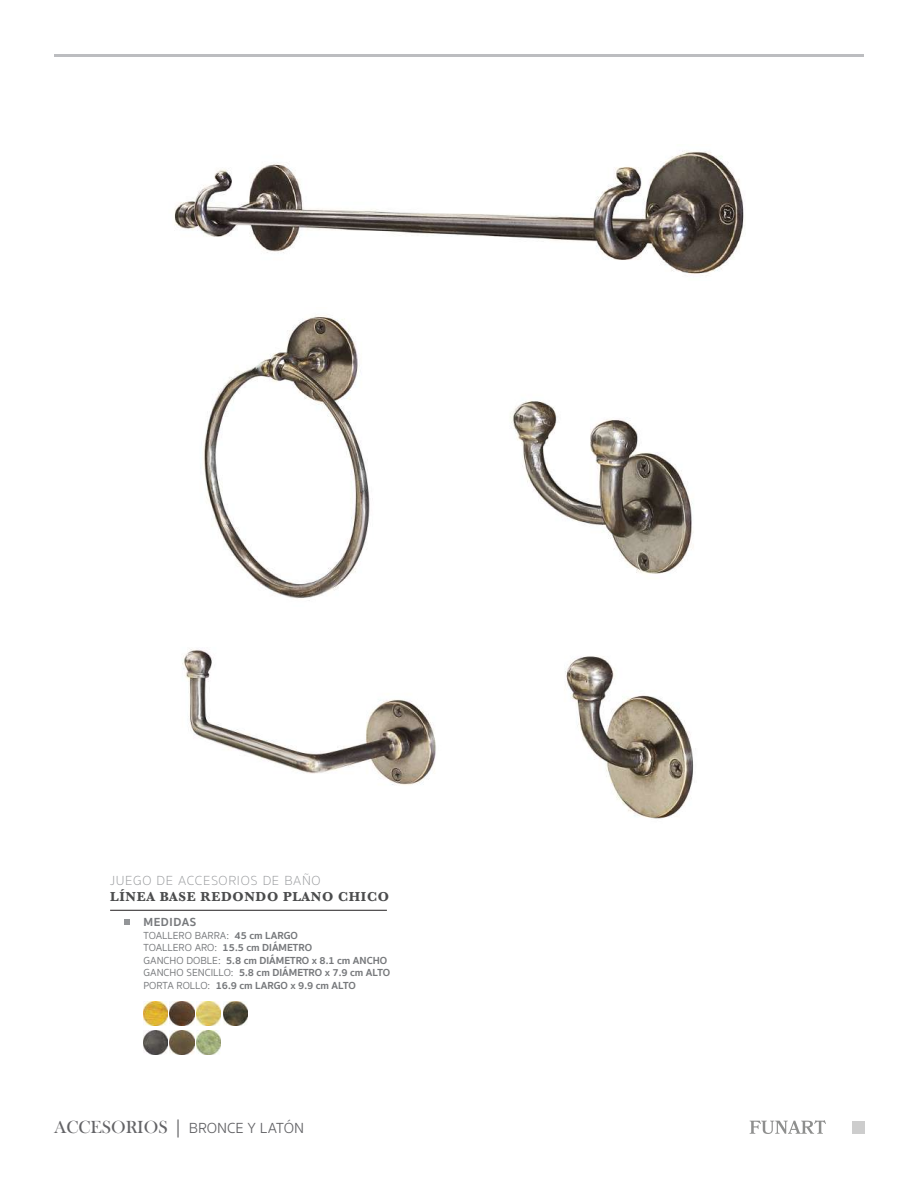
<style>
.page{position:relative;width:918px;height:1188px;background:#fff}
.page>*{position:absolute;margin:0;border:0;box-sizing:border-box;transform-origin:0 0}
.t1{font:300 15px "Sukhumvit Set";color:#636366}
.t2{font:700 13.5px "Baskerville";letter-spacing:.05em;color:#4b4c4d}
.t3{font:100 13.5px "Sukhumvit Set";letter-spacing:.05em;color:#939598}
.t4{font:700 12px "Sukhumvit Set";letter-spacing:.05em;color:#76787b}
.t5{font:700 10.5px/12.6px "Sukhumvit Set";color:#76787b}
.t6{font:10.5px "Sukhumvit Set Text";color:#76787b}
.s1{font-family:"Sukhumvit Set";font-weight:700}
.s2{font-family:"Sukhumvit Set Text";font-weight:400}
.s3{font-family:"Bask Old Face";font-weight:400;font-size:18px}
.s4{font-family:"Minion Pro";font-weight:400;font-size:18px}
</style>
<div class="page">
<svg style="left:750px;top:1120px;width:76px;height:14px"></svg>
<div style="left:852px;top:1121px;width:12px;height:13px;background:#cdcdcd"></div>
<hr style="left:54px;top:54px;width:810px;height:3px;background:#bcbdc0">
<img style="left:510px;top:401px;width:184px;height:173px">
<img style="left:565px;top:656px;width:129px;height:163px">
<img style="left:182px;top:649px;width:254px;height:136px">
<img style="left:174px;top:150px;width:571px;height:124px">
<img style="left:203px;top:315px;width:167px;height:286px">
<hr style="left:110px;top:910px;width:277px;height:1px;background:#231f20">
<svg style="left:124px;top:919px;width:6px;height:6px"></svg>
<img style="left:170px;top:1030px;width:24px;height:24px">
<img style="left:223px;top:1001px;width:24px;height:24px">
<img style="left:170px;top:1001px;width:24px;height:24px">
<img style="left:143px;top:1030px;width:25px;height:24px">
<img style="left:197px;top:1030px;width:24px;height:24px">
<img style="left:143px;top:1001px;width:25px;height:24px">
<img style="left:197px;top:1001px;width:24px;height:24px">
<p class="t3" style="left:110px;top:871px;width:212px">JUEGO DE ACCESORIOS DE BAÑO</p>
<p class="t2" style="left:110px;top:887px;width:281px">LÍNEA BASE REDONDO PLANO CHICO</p>
<p class="t4" style="left:143px;top:913px;width:54px">MEDIDAS</p>
<p class="t6" style="left:143px;top:928px;width:156px">TOALLERO BARRA: <span class="s1">45 cm LARGO</span></p>
<p class="t5" style="left:143px;top:942px;width:248px"><span class="s2">TOALLERO ARO:</span> 15.5 cm DIÁMETRO<br><span class="s2">GANCHO DOBLE:</span> 5.8 cm DIÁMETRO x 8.1 cm ANCHO <span class="s2">GANCHO SENCILLO:</span> 5.8 cm DIÁMETRO x 7.9 cm ALTO <span class="s2">PORTA ROLLO:</span> 16.9 cm LARGO x 9.9 cm ALTO</p>
<h1 class="t1" style="left:54px;top:1118px;width:251px"><span class="s3">ACCESORIOS</span> <span class="s4">|</span> BRONCE Y LATÓN</h1>
</div>
